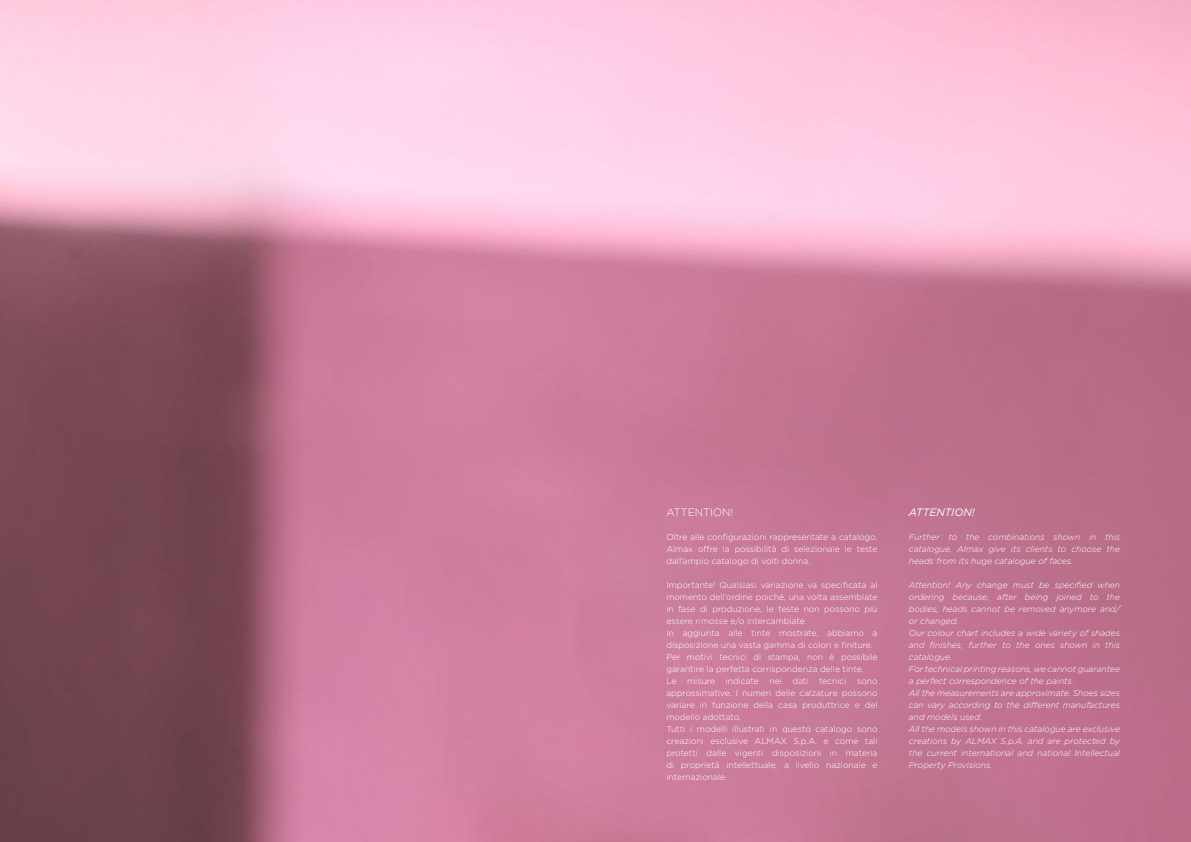
<style>
.page{position:relative;width:1191px;height:842px;background:#fff}
.page>*{position:absolute;margin:0;border:0;box-sizing:border-box;transform-origin:0 0}
.t1{font:300 10.7px "Gotham";color:#fff}
.t2{font:italic 10.7px "Gotham";color:#fff}
.t3{font:300 8.5px/12px "Gotham";color:#fff;text-align:justify}
.t4{font:italic 300 8.5px/12px "Gotham";color:#fff;text-align:justify}
</style>
<div class="page">
<img style="left:0;top:0;width:1191px;height:842px">
<p class="t1" style="left:666px;top:505px;width:68px">ATTENTION!</p>
<p class="t3" style="left:666px;top:531px;width:213px">Oltre alle configurazioni rappresentate a catalogo, Almax offre la possibilità di selezionale le teste dall’ampio catalogo di volti donna.</p>
<p class="t3" style="left:666px;top:579px;width:213px;text-align:left">Importante! Qualsiasi variazione va specificata al momento dell’ordine poiché, una volta assemblate in fase di produzione, le teste non possono più essere rimosse e/o intercambiate.<br>In aggiunta alle tinte mostrate, abbiamo a disposizione una vasta gamma di colori e finiture.<br>Per motivi tecnici di stampa, non è possibile garantire la perfetta corrispondenza delle tinte.<br>Le misure indicate nei dati tecnici sono approssimative. I numeri delle calzature possono variare in funzione della casa produttrice e del modello adottato.<br>Tutti i modelli illustrati in questo catalogo sono creazioni esclusive ALMAX S.p.A. e come tali protetti dalle vigenti disposizioni in materia di proprietà intellettuale, a livello nazionale e internazionale.</p>
<p class="t2" style="left:909px;top:505px;width:67px">ATTENTION!</p>
<p class="t4" style="left:909px;top:531px;width:213px">Further to the combinations shown in this catalogue, Almax give its clients to choose the heads from its huge catalogue of faces.</p>
<p class="t4" style="left:909px;top:579px;width:213px;text-align:left">Attention! Any change must be specified when ordering because, after being joined to the bodies, heads cannot be removed anymore and/ or changed.<br>Our colour chart includes a wide variety of shades and finishes, further to the ones shown in this catalogue.<br>For technical printing reasons, we cannot guarantee a perfect correspondence of the paints.<br>All the measurements are approximate. Shoes sizes can vary according to the different manufactures and models used.<br>All the models shown in this catalogue are exclusive creations by ALMAX S.p.A. and are protected by the current international and national Intellectual Property Provisions.</p>
</div>
